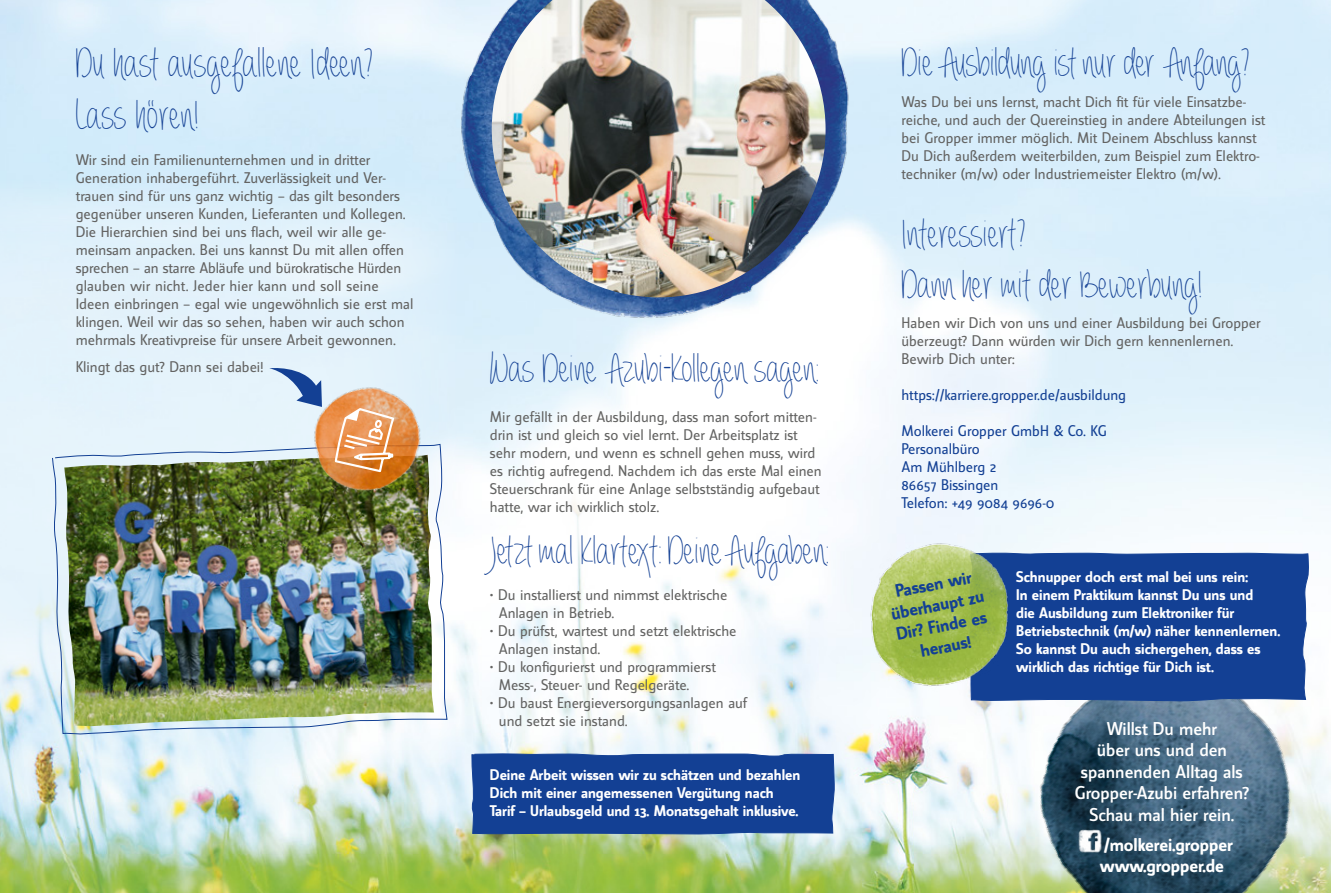
<style>
.page{position:relative;width:1331px;height:893px;background:#fff}
.page>*{position:absolute;margin:0;border:0;box-sizing:border-box;transform-origin:0 0}
.t1{font:43.5px/52.2px "Gropperalwaysforever";letter-spacing:.01em;color:#134094}
.t2{font:42px/50.4px "Gropperalwaysforever";color:#134094}
.t3{font:500 18px/21.6px "Manual Round";color:#fff;text-align:center}
.t4{font:700 18px/21.6px "Manual Round";color:#fff}
.t5{font:700 17.55px/21px "Manual Round";color:#134094;text-align:center}
.t6{font:15px/18px "Manual Round";color:#636362}
.t7{font:700 15px/18px "Manual Round";color:#fff}
.t8{font:15px/18px "Manual Round";color:#134094}
</style>
<div class="page">
<img style="left:0;top:0;width:1331px;height:893px">
<img style="left:981px;top:614px;width:350px;height:279px">
<img style="left:1078px;top:829px;width:24px;height:25px">
<div style="left:536px;top:383px;width:102px;height:176px;background:#fff;border-radius:50%"></div>
<img style="left:0;top:179px;width:461px;height:520px">
<svg style="left:52px;top:444px;width:396px;height:290px"></svg>
<img style="left:64px;top:455px;width:370px;height:271px">
<svg style="left:269px;top:365px;width:53px;height:42px"></svg>
<img style="left:299px;top:372px;width:138px;height:137px">
<svg style="left:334px;top:409px;width:61px;height:65px;background:#e9a56f"></svg>
<div style="left:471px;top:753px;width:364px;height:82px;background:#134094"></div>
<img style="left:458px;top:0;width:395px;height:323px">
<img style="left:492px;top:0;width:333px;height:297px">
<div style="left:967px;top:552px;width:342px;height:150px;background:#134094"></div>
<img style="left:861px;top:537px;width:156px;height:155px">
<h1 class="t1" style="left:76px;top:41px;width:298px">Du hast ausgefallene Ideen?<br>Lass hören!</h1>
<p class="t6" style="left:76px;top:151px;width:339px">Wir sind ein Familienunternehmen und in dritter Generation inhabergeführt. Zuverlässigkeit und Ver&shy;trauen sind für uns ganz wichtig – das gilt besonders gegenüber unseren Kunden, Lieferanten und Kollegen.<br>Die Hierarchien sind bei uns flach, weil wir alle ge&shy;meinsam anpacken. Bei uns kannst Du mit allen offen sprechen – an starre Abläufe und bürokratische Hürden glauben wir nicht. Jeder hier kann und soll seine Ideen einbringen – egal wie ungewöhnlich sie erst mal klingen. Weil wir das so sehen, haben wir auch schon mehrmals Kreativpreise für unsere Arbeit gewonnen.</p>
<p class="t6" style="left:76px;top:358px;width:189px">Klingt das gut? Dann sei dabei!</p>
<h2 class="t2" style="left:490px;top:347px;width:330px">Was Deine Azubi-Kollegen sagen:</h2>
<p class="t6" style="left:490px;top:408px;width:333px">Mir gefällt in der Ausbildung, dass man sofort mitten&shy;drin ist und gleich so viel lernt. Der Arbeitsplatz ist sehr modern, und wenn es schnell gehen muss, wird es richtig aufregend. Nachdem ich das erste Mal einen Steuerschrank für eine Anlage selbstständig aufgebaut hatte, war ich wirklich stolz.</p>
<h2 class="t2" style="left:490px;top:529px;width:340px">Jetzt mal Klartext: Deine Aufgaben:</h2>
<p class="t6" style="left:499px;top:586px;width:230px;text-indent:-9px">• Du installierst und nimmst elektrische<br>Anlagen in Betrieb.</p>
<p class="t6" style="left:499px;top:622px;width:239px;text-indent:-9px">• Du prüfst, wartest und setzt elektrische<br>Anlagen instand.</p>
<p class="t6" style="left:499px;top:658px;width:218px;text-indent:-9px">• Du konfigurierst und programmierst<br>Mess-, Steuer- und Regelgeräte.</p>
<p class="t6" style="left:499px;top:694px;width:250px;text-indent:-9px">• Du baust Energieversorgungsanlagen auf und setzt sie instand.</p>
<p class="t7" style="left:490px;top:766px;width:312px">Deine Arbeit wissen wir zu schätzen und bezahlen<br>Dich mit einer angemessenen Vergütung nach<br>Tarif – Urlaubsgeld und 13. Monatsgehalt inklusive.</p>
<h2 class="t2" style="left:901px;top:41px;width:349px">Die Ausbildung ist nur der Anfang?</h2>
<p class="t6" style="left:901px;top:93px;width:365px">Was Du bei uns lernst, macht Dich fit für viele Einsatzbe&shy;reiche, und auch der Quereinstieg in andere Abteilungen ist bei Gropper immer möglich. Mit Deinem Abschluss kannst Du Dich außerdem weiterbilden, zum Beispiel zum Elektro&shy;techniker (m/w) oder Industriemeister Elektro (m/w).</p>
<h2 class="t2" style="left:901px;top:212px;width:303px">Interessiert?<br>Dann her mit der Bewerbung!</h2>
<p class="t6" style="left:901px;top:314px;width:361px">Haben wir Dich von uns und einer Ausbildung bei Gropper überzeugt? Dann würden wir Dich gern kennenlernen.<br>Bewirb Dich unter:</p>
<p class="t8" style="left:901px;top:386px;width:226px">https://karriere.gropper.de/ausbildung</p>
<p class="t8" style="left:901px;top:422px;width:207px">Molkerei Gropper GmbH &amp; Co. KG<br>Personalbüro<br>Am Mühlberg 2<br>86657 Bissingen<br>Telefon: +49 9084 9696-0</p>
<p class="t5" style="left:885px;top:583px;width:96px;rotate:-11deg">Passen wir überhaupt zu<br>Dir? Finde es heraus!</p>
<p class="t7" style="left:1016px;top:567px;width:266px">Schnupper doch erst mal bei uns rein:<br>In einem Praktikum kannst Du uns und<br>die Ausbildung zum Elektroniker für Betriebstechnik (m/w) näher kennenlernen.<br>So kannst Du auch sichergehen, dass es wirklich das richtige für Dich ist.</p>
<p class="t3" style="left:1075px;top:718px;width:176px">Willst Du mehr<br>über uns und den spannenden Alltag als<br>Gropper-Azubi erfahren?<br>Schau mal hier rein.</p>
<p class="t4" style="left:1100px;top:833px;width:135px">/molkerei.gropper www.gropper.de</p>
</div>
